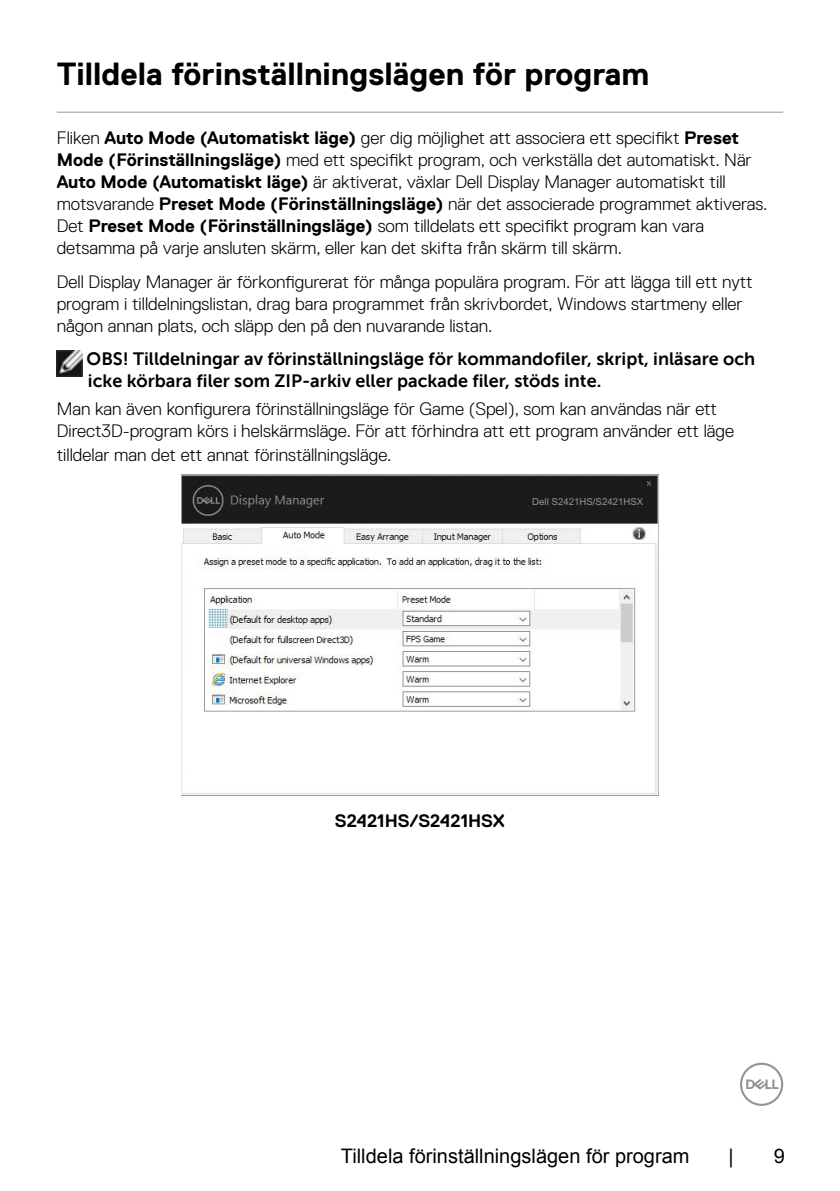
<style>
.page{position:relative;width:840px;height:1191px;background:#fff}
.page>*{position:absolute;margin:0;border:0;box-sizing:border-box;transform-origin:0 0}
.t1{font:700 32px "Dell Replica";color:#000}
.t2{font:20px "Arial";color:#000}
.t3{font:300 18px/22px "Dell Replica";color:#000}
.t4{font:700 18px/22px "Museo Sans For Dell";color:#000}
.t5{font:700 18px "Dell Replica";color:#000}
.t6{font:9.6px "Arial";color:#939393}
.s1{font-weight:700}
</style>
<div class="page">
<svg style="left:740px;top:1062px;width:42px;height:44px"></svg>
<hr style="left:57px;top:112px;width:725px;height:1px;background:#939598">
<img style="left:57px;top:350px;width:25px;height:26px">
<img style="left:182px;top:474px;width:475px;height:321px">
<div style="left:539px;top:495px;width:104px;height:12px;background:#1b1b1b"></div>
<h1 class="t1" style="left:57px;top:56px;width:593px">Tilldela förinställningslägen för program</h1>
<p class="t3" style="left:57px;top:127px;width:712px">Fliken <span class="s1">Auto Mode (Automatiskt läge)</span> ger dig möjlighet att associera ett specifikt <span class="s1">Preset Mode (Förinställningsläge)</span> med ett specifikt program, och verkställa det automatiskt. När <span class="s1">Auto Mode (Automatiskt läge)</span> är aktiverat, växlar Dell Display Manager automatiskt till motsvarande <span class="s1">Preset Mode (Förinställningsläge)</span> när det associerade programmet aktiveras.<br>Det <span class="s1">Preset Mode (Förinställningsläge)</span> som tilldelats ett specifikt program kan vara detsamma på varje ansluten skärm, eller kan det skifta från skärm till skärm.</p>
<p class="t3" style="left:57px;top:270px;width:697px">Dell Display Manager är förkonfigurerat för många populära program. För att lägga till ett nytt program i tilldelningslistan, drag bara programmet från skrivbordet, Windows startmeny eller någon annan plats, och släpp den på den nuvarande listan.</p>
<p class="t4" style="left:87px;top:348px;width:669px">OBS! Tilldelningar av förinställningsläge för kommandofiler, skript, inläsare och icke körbara filer som ZIP-arkiv eller packade filer, stöds inte.</p>
<p class="t3" style="left:57px;top:397px;width:678px">Man kan även konfigurera förinställningsläge för Game (Spel), som kan användas när ett<br>Direct3D-program körs i helskärmsläge. För att förhindra att ett program använder ett läge</p>
<p class="t3" style="left:57px;top:443px;width:336px">tilldelar man det ett annat förinställningsläge.</p>
<p class="t6" style="left:532px;top:496px;width:112px">Dell S2421HS/S2421HSX</p>
<p class="t5" style="left:335px;top:810px;width:171px">S2421HS/S2421HSX</p>
<p class="t2" style="left:341px;top:1142px;width:350px">Tilldela förinställningslägen för program</p>
<p class="t2" style="left:728px;top:1142px;width:7px">|</p>
<p class="t2" style="left:773px;top:1142px;width:13px">9</p>
</div>
